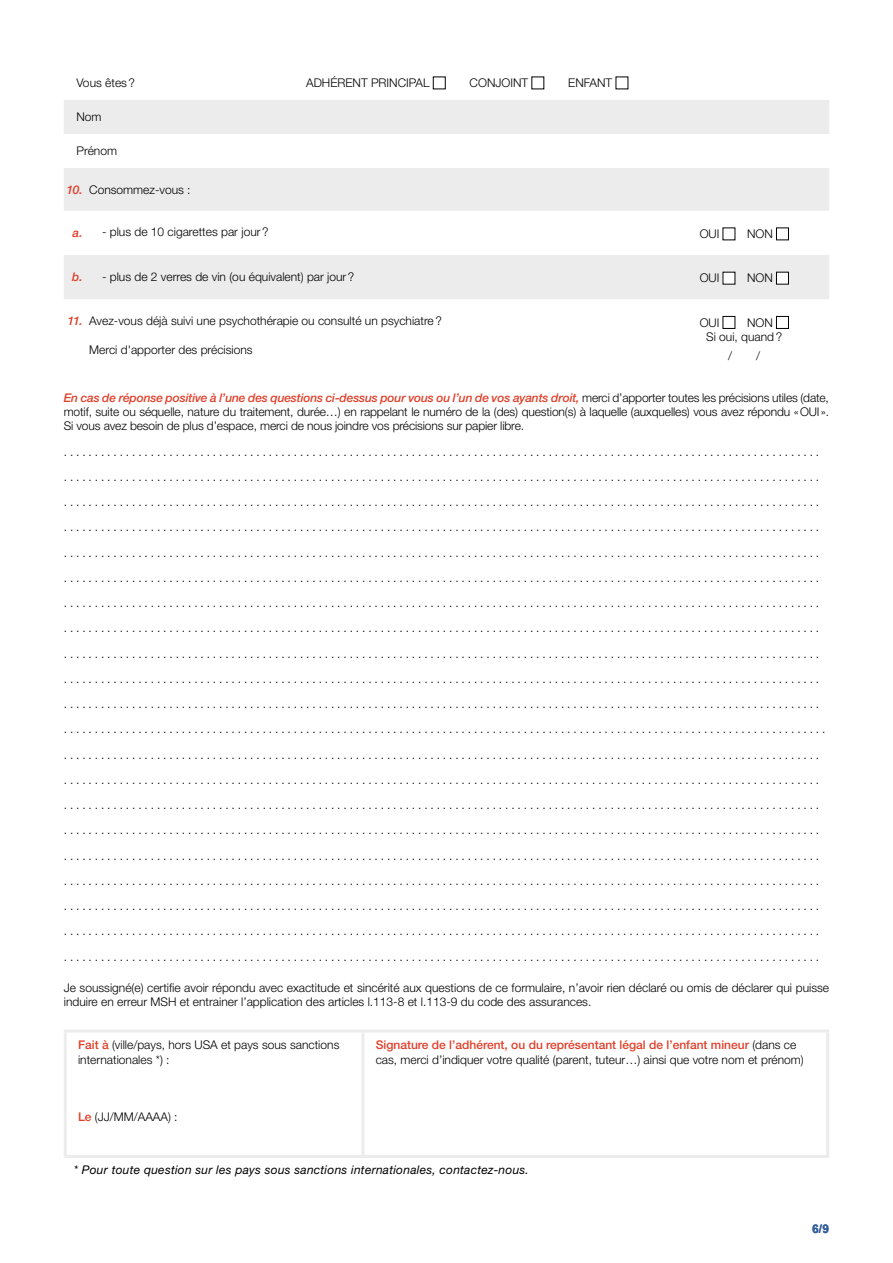
<style>
.page{position:relative;width:893px;height:1263px;background:#fff}
.page>*{position:absolute;margin:0;border:0;box-sizing:border-box;transform-origin:0 0}
.t1{font:300 12px/25.2px "Helvetica Neue LT Std";color:#000}
.t2{font:italic 12px "Helvetica Neue LT Std";letter-spacing:.02em;color:#000}
.t3{font:700 12px "Arial";color:#335f9c}
.s1{font-weight:500;font-style:italic;color:#e03f2a}
.s2{font-weight:500;color:#e03f2a}
</style>
<div class="page">
<svg style="left:64px;top:100px;width:765px;height:199px;fill:#ececec"></svg>
<div style="left:433px;top:77px;width:13px;height:12px;border:1px solid #000"></div>
<div style="left:723px;top:228px;width:12px;height:12px;background:#fff"></div>
<div style="left:776px;top:228px;width:12px;height:12px;background:#fff"></div>
<div style="left:776px;top:228px;width:13px;height:12px;border:1px solid #000"></div>
<div style="left:723px;top:272px;width:12px;height:12px;background:#fff"></div>
<div style="left:776px;top:272px;width:12px;height:12px;background:#fff"></div>
<div style="left:776px;top:272px;width:13px;height:12px;border:1px solid #000"></div>
<div style="left:723px;top:316px;width:12px;height:13px;border:1px solid #000"></div>
<div style="left:776px;top:316px;width:13px;height:13px;border:1px solid #000"></div>
<hr style="left:361px;top:1032px;width:3px;height:123px;background:#ececec">
<hr style="left:64px;top:1029px;width:299px;height:3px;background:#ececec">
<hr style="left:64px;top:1032px;width:3px;height:123px;background:#ececec">
<hr style="left:363px;top:1029px;width:466px;height:3px;background:#ececec">
<hr style="left:826px;top:1032px;width:3px;height:123px;background:#ececec">
<hr style="left:64px;top:1155px;width:299px;height:3px;background:#ececec">
<hr style="left:363px;top:1155px;width:466px;height:3px;background:#ececec">
<p class="t1" style="left:77px;top:70px;width:60px">Vous êtes?</p>
<p class="t1" style="left:306px;top:70px;width:125px">ADHÉRENT PRINCIPAL</p>
<p class="t1" style="left:470px;top:70px;width:60px">CONJOINT</p>
<p class="t1" style="left:568px;top:70px;width:46px">ENFANT</p>
<p class="t1" style="left:77px;top:104px;width:27px">Nom</p>
<p class="t1" style="left:77px;top:138px;width:42px">Prénom</p>
<p class="t1" style="left:66px;top:177px;width:126px"><span class="s1">10.</span> Consommez-vous :</p>
<p class="t1" style="left:73px;top:219px;width:197px"><span class="s1">a.</span> - plus de 10 cigarettes par jour?</p>
<p class="t1" style="left:700px;top:221px;width:21px">OUI</p>
<p class="t1" style="left:747px;top:221px;width:27px">NON</p>
<p class="t1" style="left:72px;top:263px;width:284px"><span class="s1">b.</span> - plus de 2 verres de vin (ou équivalent) par jour?</p>
<p class="t1" style="left:700px;top:265px;width:21px">OUI</p>
<p class="t1" style="left:747px;top:265px;width:27px">NON</p>
<p class="t1" style="left:68px;top:308px;width:376px"><span class="s1">11.</span> Avez-vous déjà suivi une psychothérapie ou consulté un psychiatre?</p>
<p class="t1" style="left:89px;top:336px;width:165px">Merci d'apporter des précisions</p>
<p class="t1" style="left:706px;top:315px;width:77px;line-height:14.4px;text-indent:41px">NON<br>Si oui, quand?</p>
<p class="t1" style="left:728px;top:342px;width:5px">/</p>
<p class="t1" style="left:756px;top:342px;width:5px">/</p>
<p class="t1" style="left:64px;top:390px;width:767px;line-height:14.4px;text-align:justify"><span class="s1">En cas de réponse positive à l’une des questions ci-dessus pour vous ou l’un de vos ayants droit,</span> merci d’apporter toutes les précisions utiles (date, motif, suite ou séquelle, nature du traitement, durée…) en rappelant le numéro de la (des) question(s) à laquelle (auxquelles) vous avez répondu «OUI».<br>Si vous avez besoin de plus d’espace, merci de nous joindre vos précisions sur papier libre.</p>
<p class="t1" style="left:64px;top:438px;width:763px">.......................................................................................................................... .......................................................................................................................... .......................................................................................................................... .......................................................................................................................... .......................................................................................................................... .......................................................................................................................... .......................................................................................................................... .......................................................................................................................... .......................................................................................................................... .......................................................................................................................... .......................................................................................................................... ........................................................................................................................... .......................................................................................................................... .......................................................................................................................... .......................................................................................................................... .......................................................................................................................... .......................................................................................................................... .......................................................................................................................... .......................................................................................................................... .......................................................................................................................... ..........................................................................................................................</p>
<p class="t1" style="left:64px;top:980px;width:767px;line-height:14.4px">Je soussigné(e) certifie avoir répondu avec exactitude et sincérité aux questions de ce formulaire, n’avoir rien déclaré ou omis de déclarer qui puisse induire en erreur MSH et entrainer l’application des articles l.113-8 et l.113-9 du code des assurances.</p>
<p class="t1" style="left:78px;top:1037px;width:263px;line-height:14.4px"><span class="s2">Fait à</span> (ville/pays, hors USA et pays sous sanctions internationales *) :</p>
<p class="t1" style="left:700px;top:309px;width:21px">OUI</p>
<p class="t1" style="left:376px;top:1038px;width:430px;line-height:14.4px"><span class="s2">Signature de l’adhérent, ou du représentant légal de l’enfant mineur</span> (dans ce cas, merci d’indiquer votre qualité (parent, tuteur…) ainsi que votre nom et prénom)</p>
<p class="t1" style="left:78px;top:1104px;width:101px"><span class="s2">Le</span> (JJ/MM/AAAA) :</p>
<p class="t2" style="left:74px;top:1162px;width:457px">* Pour toute question sur les pays sous sanctions internationales, contactez-nous.</p>
<p class="t3" style="left:812px;top:1221px;width:19px">6/9</p>
</div>
